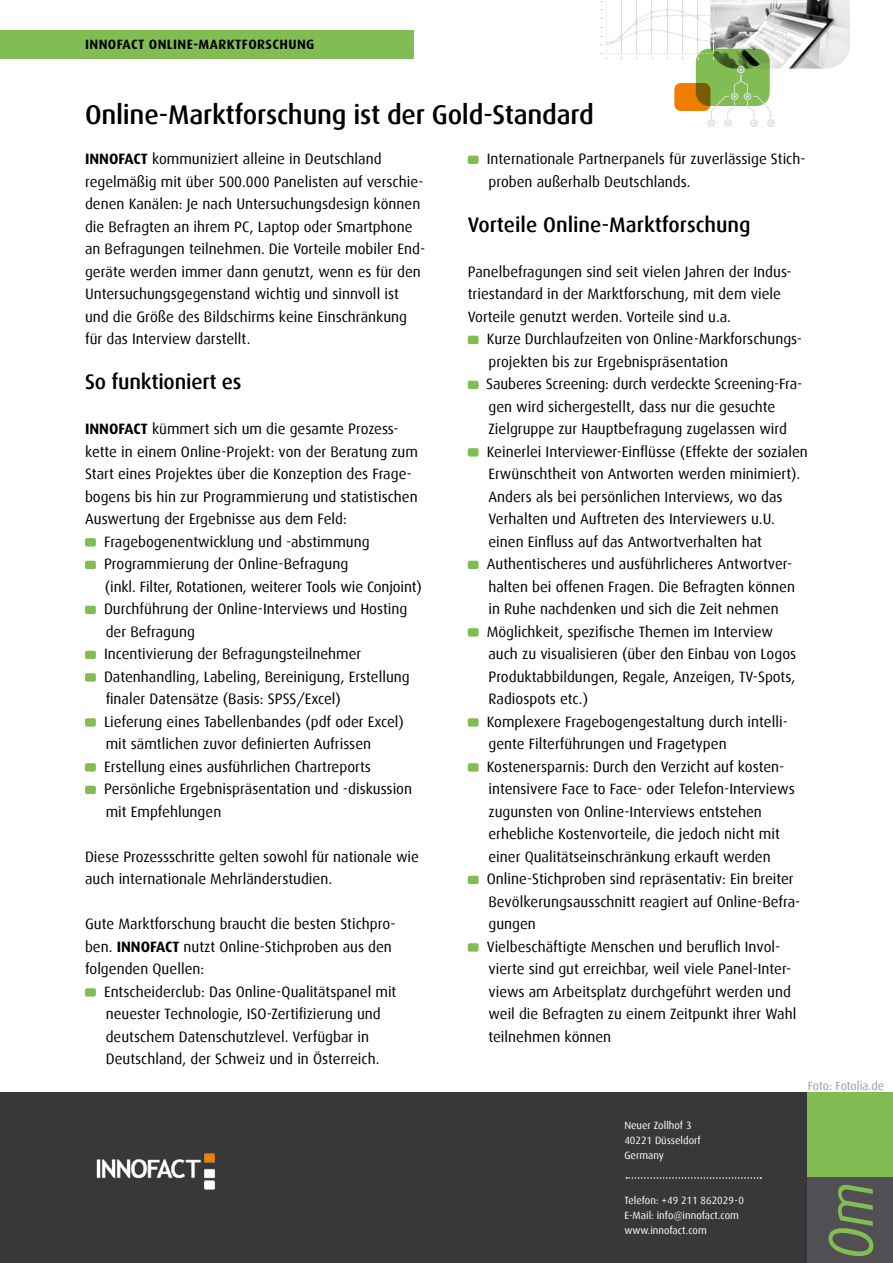
<style>
.page{position:relative;width:893px;height:1263px;background:#fff}
.page>*{position:absolute;margin:0;border:0;box-sizing:border-box;transform-origin:0 0}
.t1{font:italic 63.45px "Dax";color:#82bd53;scale:.84 1}
.t2{font:500 27px "Dax";letter-spacing:-.01em;color:#000}
.t3{font:500 21px "Dax";color:#000}
.t4{font:15px/22.5px "Dax";color:#000}
.t5{font:700 13.5px "Dax";letter-spacing:.03em;color:#000}
.t6{font:12px "Dax";letter-spacing:-.005em;color:#a09a9c}
.t7{font:10.5px/15px "Dax";color:#fff}
.s1{font-weight:700}
</style>
<div class="page">
<div style="left:85px;top:538px;width:11px;height:9px;background:#82bd53;border-radius:2px"></div>
<div style="left:85px;top:561px;width:11px;height:8px;background:#82bd53;border-radius:2px"></div>
<div style="left:85px;top:606px;width:11px;height:8px;background:#82bd53;border-radius:2px"></div>
<div style="left:85px;top:651px;width:11px;height:8px;background:#82bd53;border-radius:2px"></div>
<div style="left:85px;top:673px;width:11px;height:9px;background:#82bd53;border-radius:2px"></div>
<div style="left:85px;top:718px;width:11px;height:9px;background:#82bd53;border-radius:2px"></div>
<div style="left:85px;top:763px;width:11px;height:9px;background:#82bd53;border-radius:2px"></div>
<div style="left:85px;top:786px;width:11px;height:8px;background:#82bd53;border-radius:2px"></div>
<div style="left:85px;top:988px;width:11px;height:9px;background:#82bd53;border-radius:2px"></div>
<div style="left:468px;top:156px;width:11px;height:8px;background:#82bd53;border-radius:2px"></div>
<div style="left:468px;top:336px;width:11px;height:8px;background:#82bd53;border-radius:2px"></div>
<div style="left:468px;top:381px;width:11px;height:8px;background:#82bd53;border-radius:2px"></div>
<div style="left:468px;top:448px;width:11px;height:9px;background:#82bd53;border-radius:2px"></div>
<div style="left:468px;top:561px;width:11px;height:8px;background:#82bd53;border-radius:2px"></div>
<div style="left:468px;top:628px;width:11px;height:9px;background:#82bd53;border-radius:2px"></div>
<div style="left:468px;top:718px;width:11px;height:9px;background:#82bd53;border-radius:2px"></div>
<div style="left:468px;top:763px;width:11px;height:9px;background:#82bd53;border-radius:2px"></div>
<div style="left:468px;top:876px;width:11px;height:8px;background:#82bd53;border-radius:2px"></div>
<div style="left:468px;top:943px;width:11px;height:9px;background:#82bd53;border-radius:2px"></div>
<div style="left:674px;top:83px;width:36px;height:28px;background:#ef7d00;border-radius:6px"></div>
<img style="left:715px;top:0;width:134px;height:69px">
<svg style="left:696px;top:49px;width:74px;height:57px"></svg>
<svg style="left:600px;top:0;width:115px;height:59px"></svg>
<div style="left:767px;top:119px;width:8px;height:8px;border:1px solid #d5e0dc;border-radius:50%"></div>
<svg style="left:707px;top:65px;width:65px;height:62px"></svg>
<div style="left:0;top:1093px;width:893px;height:170px;background:#383739"></div>
<div style="left:0;top:31px;width:413px;height:28px;background:#82bd53"></div>
<div style="left:808px;top:1093px;width:85px;height:170px;background:#82bd53"></div>
<div style="left:808px;top:1178px;width:85px;height:85px;background:#514f54"></div>
<svg style="left:626px;top:1177px;width:135px;height:2px"></svg>
<img style="left:96px;top:1153px;width:119px;height:37px">
<p class="t5" style="left:85px;top:37px;width:231px">INNOFACT ONLINE-MARKTFORSCHUNG</p>
<h2 class="t2" style="left:85px;top:99px;width:510px">Online-Marktforschung ist der Gold-Standard</h2>
<p class="t4" style="left:85px;top:148px;width:342px"><span class="s1">INNOFACT</span> kommuniziert alleine in Deutschland regelmäßig mit über 500.000 Panelisten auf verschie&shy;denen Kanälen: Je nach Untersuchungsdesign können die Befragten an ihrem PC, Laptop oder Smartphone an Befragungen teilnehmen. Die Vorteile mobiler End&shy;geräte werden immer dann genutzt, wenn es für den Untersuchungsgegenstand wichtig und sinnvoll ist und die Größe des Bildschirms keine Einschränkung für das Interview darstellt.</p>
<h3 class="t3" style="left:85px;top:370px;width:158px">So funktioniert es</h3>
<p class="t4" style="left:85px;top:418px;width:315px"><span class="s1">INNOFACT</span> kümmert sich um die gesamte Prozess-</p>
<p class="t4" style="left:85px;top:440px;width:334px">kette in einem Online-Projekt: von der Beratung zum</p>
<p class="t4" style="left:85px;top:463px;width:328px">Start eines Projektes über die Konzeption des Frage-</p>
<p class="t4" style="left:85px;top:485px;width:334px">bogens bis hin zur Programmierung und statistischen</p>
<p class="t4" style="left:85px;top:508px;width:263px">Auswertung der Ergebnisse aus dem Feld:</p>
<p class="t4" style="left:104px;top:530px;width:267px">Fragebogenentwicklung und -abstimmung</p>
<p class="t4" style="left:104px;top:553px;width:246px">Programmierung der Online-Befragung</p>
<p class="t4" style="left:105px;top:575px;width:319px">(inkl. Filter, Rotationen, weiterer Tools wie Conjoint)</p>
<p class="t4" style="left:104px;top:598px;width:305px">Durchführung der Online-Interviews und Hosting</p>
<p class="t4" style="left:106px;top:620px;width:91px">der Befragung</p>
<p class="t4" style="left:104px;top:643px;width:259px">Incentivierung der Befragungsteilnehmer</p>
<p class="t4" style="left:104px;top:665px;width:307px">Datenhandling, Labeling, Bereinigung, Erstellung</p>
<p class="t4" style="left:106px;top:688px;width:237px">finaler Datensätze (Basis: SPSS/Excel)</p>
<p class="t4" style="left:104px;top:710px;width:301px">Lieferung eines Tabellenbandes (pdf oder Excel)</p>
<p class="t4" style="left:106px;top:733px;width:267px">mit sämtlichen zuvor definierten Aufrissen</p>
<p class="t4" style="left:104px;top:755px;width:268px">Erstellung eines ausführlichen Chartreports</p>
<p class="t4" style="left:104px;top:778px;width:310px">Persönliche Ergebnispräsentation und -diskussion</p>
<p class="t4" style="left:106px;top:800px;width:117px">mit Empfehlungen</p>
<p class="t4" style="left:85px;top:845px;width:335px">Diese Prozessschritte gelten sowohl für nationale wie auch internationale Mehrländerstudien.</p>
<p class="t4" style="left:85px;top:913px;width:312px">Gute Marktforschung braucht die besten Stichpro&shy;ben. <span class="s1">INNOFACT</span> nutzt Online-Stichproben aus den folgenden Quellen:</p>
<p class="t4" style="left:104px;top:980px;width:294px">Entscheiderclub: Das Online-Qualitätspanel mit neuester Technologie, ISO-Zertifizierung und deutschem Datenschutzlevel. Verfügbar in Deutschland, der Schweiz und in Österreich.</p>
<p class="t4" style="left:487px;top:148px;width:320px">Internationale Partnerpanels für zuverlässige Stich&shy;proben außerhalb Deutschlands.</p>
<h3 class="t3" style="left:468px;top:213px;width:284px">Vorteile Online-Marktforschung</h3>
<p class="t4" style="left:468px;top:260px;width:325px">Panelbefragungen sind seit vielen Jahren der Indus&shy;triestandard in der Marktforschung, mit dem viele<br>Vorteile genutzt werden. Vorteile sind u.a.</p>
<p class="t4" style="left:486px;top:328px;width:323px">Kurze Durchlaufzeiten von Online-Markforschungs&shy;projekten bis zur Ergebnispräsentation<br>Sauberes Screening: durch verdeckte Screening-Fra&shy;gen wird sichergestellt, dass nur die gesuchte Zielgruppe zur Hauptbefragung zugelassen wird Keinerlei Interviewer-Einflüsse (Effekte der sozialen Erwünschtheit von Antworten werden minimiert).<br>Anders als bei persönlichen Interviews, wo das Verhalten und Auftreten des Interviewers u.U. einen Einfluss auf das Antwortverhalten hat Authentischeres und ausführlicheres Antwortver&shy;halten bei offenen Fragen. Die Befragten können in Ruhe nachdenken und sich die Zeit nehmen Möglichkeit, spezifische Themen im Interview<br>auch zu visualisieren (über den Einbau von Logos Produktabbildungen, Regale, Anzeigen, TV-Spots, Radiospots etc.)<br>Komplexere Fragebogengestaltung durch intelli&shy;gente Filterführungen und Fragetypen Kostenersparnis: Durch den Verzicht auf kosten&shy;intensivere Face to Face- oder Telefon-Interviews zugunsten von Online-Interviews entstehen erhebliche Kostenvorteile, die jedoch nicht mit einer Qualitätseinschränkung erkauft werden Online-Stichproben sind repräsentativ: Ein breiter Bevölkerungsausschnitt reagiert auf Online-Befra&shy;gungen<br>Vielbeschäftigte Menschen und beruflich Invol&shy;vierte sind gut erreichbar, weil viele Panel-Inter&shy;views am Arbeitsplatz durchgeführt werden und weil die Befragten zu einem Zeitpunkt ihrer Wahl teilnehmen können</p>
<p class="t7" style="left:624px;top:1118px;width:78px">Neuer Zollhof 3<br>40221 Düsseldorf<br>Germany</p>
<p class="t7" style="left:624px;top:1193px;width:121px">Telefon: +49 211 862029-0<br>E-Mail: info@innofact.com www.innofact.com</p>
<p class="t6" style="left:808px;top:1079px;width:78px">Foto: Fotolia.de</p>
<h1 class="t1" style="left:816px;top:1259px;width:93px;rotate:-90deg">Om</h1>
</div>
